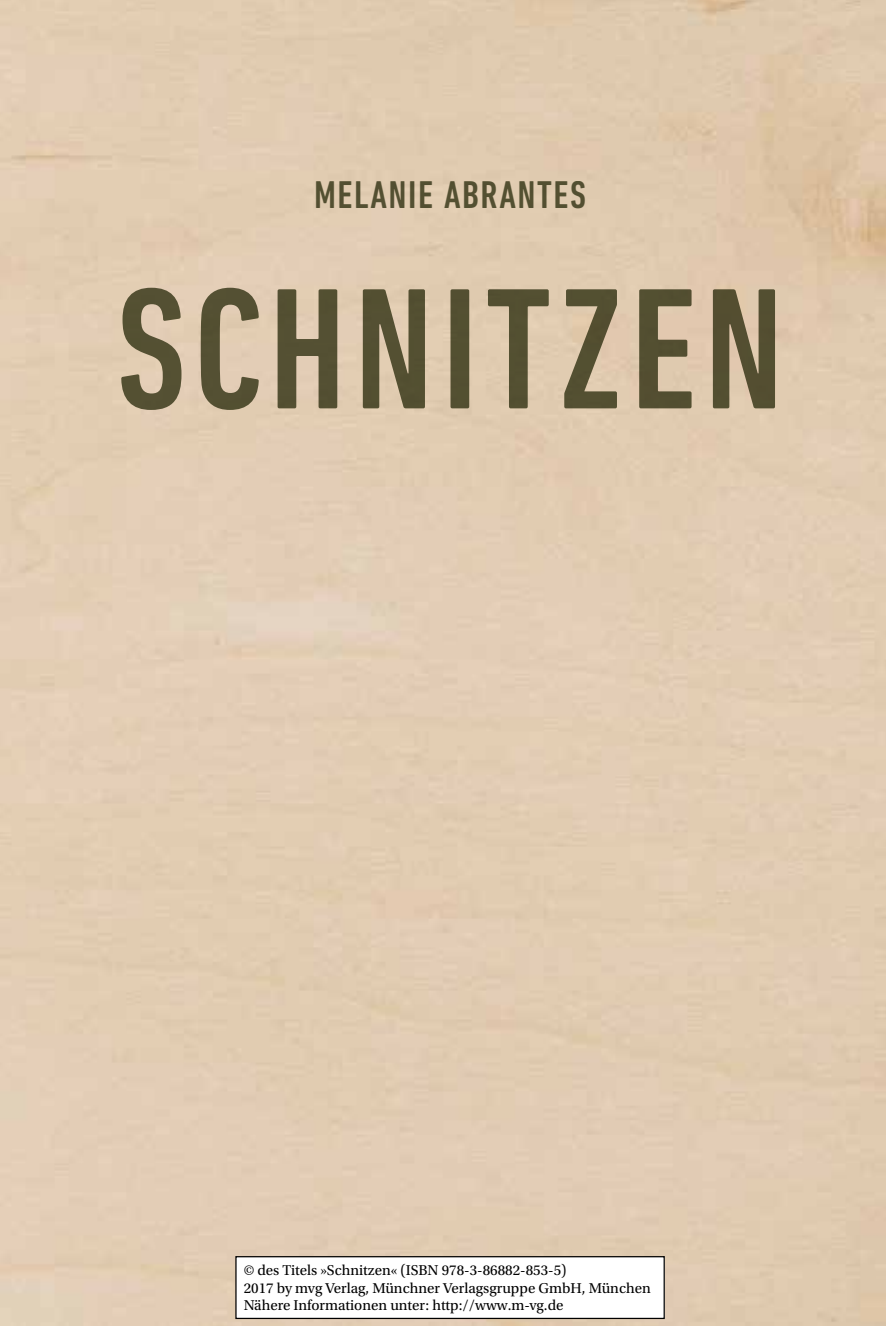
<style>
.page{position:relative;width:886px;height:1326px;background:#fff}
.page>*{position:absolute;margin:0;border:0;box-sizing:border-box;transform-origin:0 0}
.t1{font:500 condensed 175px "DIN Next LT Pro";letter-spacing:.04em;color:#5f6448}
.t2{font:500 condensed 39.5px "DIN Next LT Pro";letter-spacing:.04em;color:#5f6448}
.t3{font:15px/17.5px "Utopia Std";color:#000}
</style>
<div class="page">
<div style="left:0;top:0;width:886px;height:1325px;background:#e1ccb3"></div>
<div style="left:236px;top:1256px;width:428px;height:62px;background:#fff"></div>
<div style="left:235px;top:1255px;width:430px;height:63px;border:1px solid #000"></div>
<h2 class="t2" style="left:314px;top:172px;width:273px">MELANIE ABRANTES</h2>
<h1 class="t1" style="left:116px;top:250px;width:670px">SCHNITZEN</h1>
<p class="t3" style="left:244px;top:1261px;width:409px">© des Titels »Schnitzen« (ISBN 978-3-86882-853-5)<br>2017 by mvg Verlag, Münchner Verlagsgruppe GmbH, München<br>Nähere Informationen unter: http://www.m-vg.de</p>
</div>
